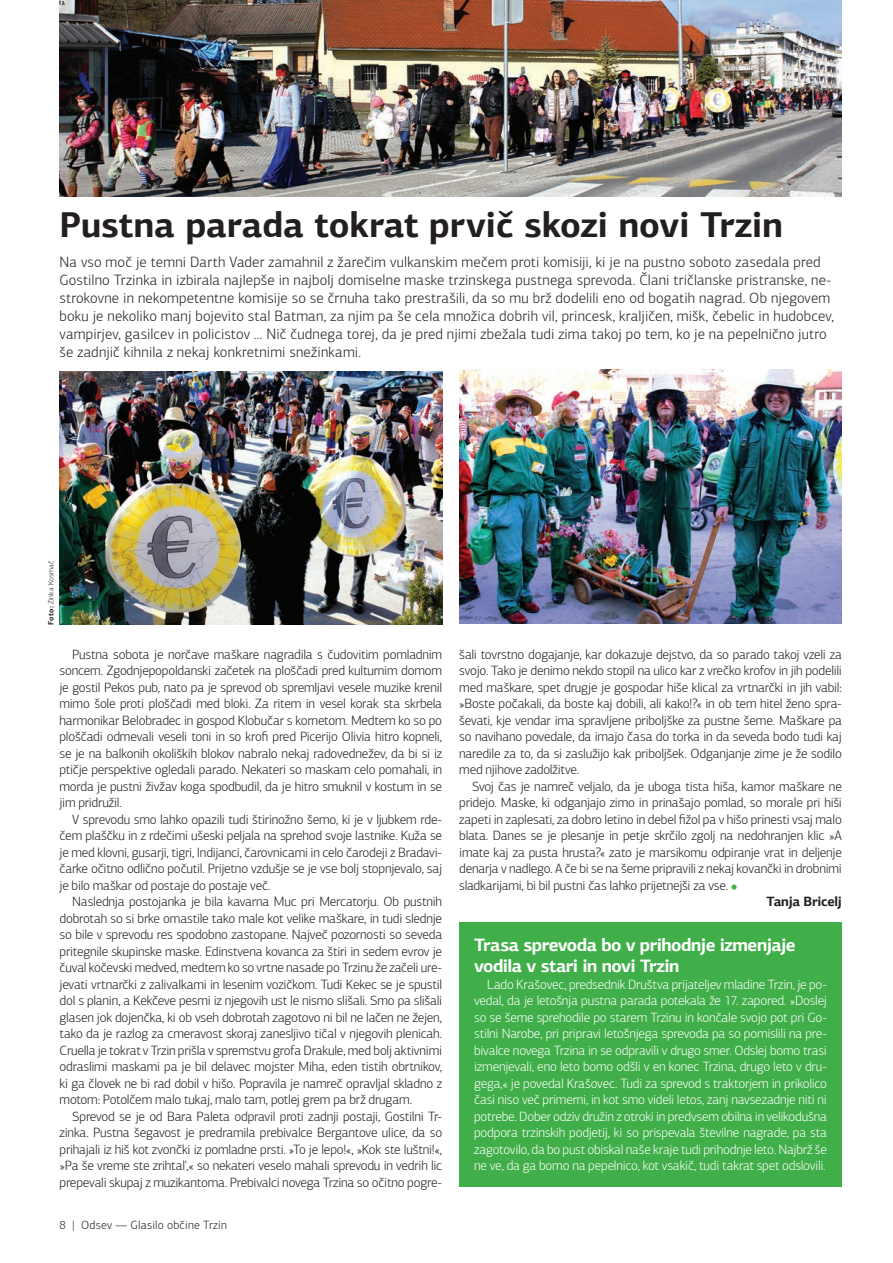
<style>
.page{position:relative;width:893px;height:1263px;background:#fff}
.page>*{position:absolute;margin:0;border:0;box-sizing:border-box;transform-origin:0 0}
.t1{font:700 36px "PF Agora Sans Pro";letter-spacing:-.005em;color:#231f20}
.t2{font:700 18px/21.6px "PF Agora Sans Pro";letter-spacing:-.03em;color:#fff}
.t3{font:300 15px/18px "PF Agora Sans Pro";letter-spacing:.01em;color:#231f20}
.t4{font:300 13.5px/16.5px "PF Agora Sans Pro";letter-spacing:-.02em;color:#231f20;text-align:justify}
.t5{font:300 13.5px/16.5px "PF Agora Sans Pro";letter-spacing:-.015em;color:#fff;text-align:justify}
.t6{font:700 13.5px "PF Agora Sans Pro";letter-spacing:-.025em;color:#231f20}
.t7{font:300 12px "PF Agora Sans Pro";letter-spacing:.015em;color:#231f20}
.t8{font:300 7.5px "PF Agora Sans Pro";letter-spacing:.025em;color:#231f20}
.s1{font-weight:700}
.s2{font-size:7.95px;color:#40ae49}
</style>
<div class="page">
<img style="left:60px;top:372px;width:382px;height:253px">
<img style="left:60px;top:0;width:782px;height:196px">
<img style="left:459px;top:370px;width:383px;height:254px">
<div style="left:459px;top:922px;width:383px;height:264px;background:#40ae49"></div>
<h1 class="t1" style="left:60px;top:202px;width:725px">Pustna parada tokrat prvič skozi novi Trzin</h1>
<p class="t3" style="left:60px;top:253px;width:776px">Na vso moč je temni Darth Vader zamahnil z žarečim vulkanskim mečem proti komisiji, ki je na pustno soboto zasedala pred Gostilno Trzinka in izbirala najlepše in najbolj domiselne maske trzinskega pustnega sprevoda. Člani tričlanske pristranske, ne&shy;strokovne in nekompetentne komisije so se črnuha tako prestrašili, da so mu brž dodelili eno od bogatih nagrad. Ob njegovem boku je nekoliko manj bojevito stal Batman, za njim pa še cela množica dobrih vil, princesk, kraljičen, mišk, čebelic in hudobcev, vampirjev, gasilcev in policistov … Nič čudnega torej, da je pred njimi zbežala tudi zima takoj po tem, ko je na pepelnično jutro še zadnjič kihnila z nekaj konkretnimi snežinkami.</p>
<p class="t8" style="left:47px;top:625px;width:66px;rotate:-90deg"><span class="s1">Foto:</span> Zinka Kosmač</p>
<p class="t4" style="left:60px;top:646px;width:384px;text-indent:13px">Pustna sobota je norčave maškare nagradila s čudovitim pomladnim soncem. Zgodnjepopoldanski začetek na ploščadi pred kulturnim domom je gostil Pekos pub, nato pa je sprevod ob spremljavi vesele muzike krenil mimo šole proti ploščadi med bloki. Za ritem in vesel korak sta skrbela harmonikar Belobradec in gospod Klobučar s kornetom. Medtem ko so po ploščadi odmevali veseli toni in so krofi pred Picerijo Olivia hitro kopneli, se je na balkonih okoliških blokov nabralo nekaj radovednežev, da bi si iz ptičje perspektive ogledali parado. Nekateri so maskam celo pomahali, in morda je pustni živžav koga spodbudil, da je hitro smuknil v kostum in se jim pridružil.</p>
<p class="t4" style="left:60px;top:811px;width:384px;text-indent:13px">V sprevodu smo lahko opazili tudi štirinožno šemo, ki je v ljubkem rde&shy;čem plaščku in z rdečimi ušeski peljala na sprehod svoje lastnike. Kuža se je med klovni, gusarji, tigri, Indijanci, čarovnicami in celo čarodeji z Bradavi&shy;čarke očitno odlično počutil. Prijetno vzdušje se je vse bolj stopnjevalo, saj je bilo maškar od postaje do postaje več.</p>
<p class="t4" style="left:60px;top:894px;width:384px;text-indent:13px">Naslednja postojanka je bila kavarna Muc pri Mercatorju. Ob pustnih dobrotah so si brke omastile tako male kot velike maškare, in tudi slednje so bile v sprevodu res spodobno zastopane. Največ pozornosti so seveda pritegnile skupinske maske. Edinstvena kovanca za štiri in sedem evrov je čuval kočevski medved, medtem ko so vrtne nasade po Trzinu že začeli ure&shy;jevati vrtnarčki z zalivalkami in lesenim vozičkom. Tudi Kekec se je spustil dol s planin, a Kekčeve pesmi iz njegovih ust le nismo slišali. Smo pa slišali glasen jok dojenčka, ki ob vseh dobrotah zagotovo ni bil ne lačen ne žejen, tako da je razlog za cmeravost skoraj zanesljivo tičal v njegovih plenicah.<br>Cruella je tokrat v Trzin prišla v spremstvu grofa Drakule, med bolj aktivnimi odraslimi maskami pa je bil delavec mojster Miha, eden tistih obrtnikov, ki ga človek ne bi rad dobil v hišo. Popravila je namreč opravljal skladno z motom: Potolčem malo tukaj, malo tam, potlej grem pa brž drugam.</p>
<p class="t4" style="left:60px;top:1108px;width:384px;text-indent:13px">Sprevod se je od Bara Paleta odpravil proti zadnji postaji, Gostilni Tr&shy;zinka. Pustna šegavost je predramila prebivalce Bergantove ulice, da so prihajali iz hiš kot zvončki iz pomladne prsti. »To je lepo!«, »Kok ste luštni!«, »Pa še vreme ste zrihtal',« so nekateri veselo mahali sprevodu in vedrih lic prepevali skupaj z muzikantoma. Prebivalci novega Trzina so očitno pogre-</p>
<p class="t7" style="left:60px;top:1218px;width:169px">8 | Odsev — Glasilo občine Trzin</p>
<p class="t4" style="left:459px;top:646px;width:384px">šali tovrstno dogajanje, kar dokazuje dejstvo, da so parado takoj vzeli za svojo. Tako je denimo nekdo stopil na ulico kar z vrečko krofov in jih podelili med maškare, spet drugje je gospodar hiše klical za vrtnarčki in jih vabil: »Boste počakali, da boste kaj dobili, ali kako!?« in ob tem hitel ženo spra&shy;ševati, kje vendar ima spravljene priboljške za pustne šeme. Maškare pa so navihano povedale, da imajo časa do torka in da seveda bodo tudi kaj naredile za to, da si zaslužijo kak priboljšek. Odganjanje zime je že sodilo med njihove zadolžitve.</p>
<p class="t4" style="left:472px;top:778px;width:371px">Svoj čas je namreč veljalo, da je uboga tista hiša, kamor maškare ne</p>
<p class="t4" style="left:459px;top:794px;width:384px">pridejo. Maske, ki odganjajo zimo in prinašajo pomlad, so morale pri hiši</p>
<p class="t4" style="left:459px;top:811px;width:384px">zapeti in zaplesati, za dobro letino in debel fižol pa v hišo prinesti vsaj malo</p>
<p class="t4" style="left:459px;top:827px;width:384px">blata. Danes se je plesanje in petje skrčilo zgolj na nedohranjen klic »A</p>
<p class="t4" style="left:459px;top:844px;width:384px">imate kaj za pusta hrusta?« zato je marsikomu odpiranje vrat in deljenje</p>
<p class="t4" style="left:459px;top:860px;width:384px">denarja v nadlego. A če bi se na šeme pripravili z nekaj kovančki in drobnimi</p>
<p class="t4" style="left:459px;top:877px;width:280px">sladkarijami, bi bil pustni čas lahko prijetnejši za vse. <span class="s2">●</span></p>
<p class="t6" style="left:767px;top:893px;width:77px">Tanja Bricelj</p>
<h2 class="t2" style="left:474px;top:934px;width:323px">Trasa sprevoda bo v prihodnje izmenjaje vodila v stari in novi Trzin</h2>
<p class="t5" style="left:474px;top:976px;width:354px;text-indent:13px">Lado Krašovec, predsednik Društva prijateljev mladine Trzin, je po&shy;vedal, da je letošnja pustna parada potekala že 17. zapored. »Doslej so se šeme sprehodile po starem Trzinu in končale svojo pot pri Go&shy;stilni Narobe, pri pripravi letošnjega sprevoda pa so pomislili na pre&shy;bivalce novega Trzina in se odpravili v drugo smer. Odslej bomo trasi izmenjevali, eno leto bomo odšli v en konec Trzina, drugo leto v dru&shy;gega,« je povedal Krašovec. Tudi za sprevod s traktorjem in prikolico časi niso več primerni, in kot smo videli letos, zanj navsezadnje niti ni potrebe. Dober odziv družin z otroki in predvsem obilna in velikodušna podpora trzinskih podjetij, ki so prispevala številne nagrade, pa sta zagotovilo, da bo pust obiskal naše kraje tudi prihodnje leto. Najbrž še ne ve, da ga bomo na pepelnico, kot vsakič, tudi takrat spet odslovili.</p>
</div>
